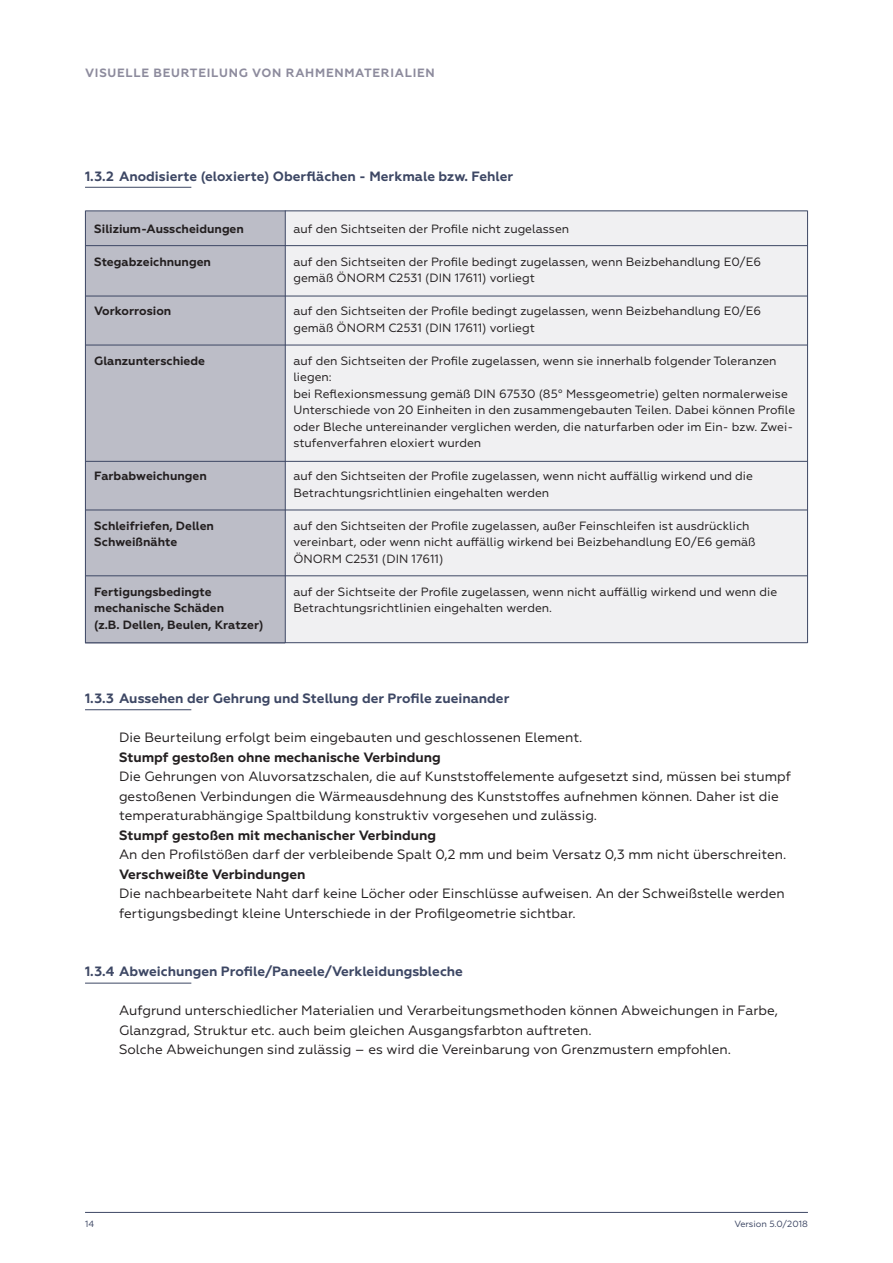
<style>
.page{position:relative;width:893px;height:1263px;background:#fff}
.page>*{position:absolute;margin:0;border:0;box-sizing:border-box;transform-origin:0 0}
.t1{font:13.5px/19.5px "Geometria";color:#231f20}
.t2{font:700 13.5px "Geometria";color:#3d4764}
.t3{font:700 13.5px "Geometria";color:#231f20}
.t4{font:12px/16.5px "Geometria";color:#231f20}
.t5{font:700 12px/16.5px "Geometria";color:#231f20}
.t6{font:700 12px "Geometria";letter-spacing:.06em;color:#8d8b9d}
.t7{font:9px "Geometria";color:#3d4764}
</style>
<div class="page">
<hr style="left:85px;top:1212px;width:723px;height:1px;background:#3d4764">
<div style="left:86px;top:211px;width:199px;height:432px;background:#bcbdc7"></div>
<div style="left:286px;top:210px;width:521px;height:433px;background:#f0f0f2"></div>
<hr style="left:85px;top:709px;width:106px;height:1px;background:#3d4764">
<hr style="left:85px;top:983px;width:106px;height:1px;background:#3d4764">
<hr style="left:85px;top:187px;width:106px;height:1px;background:#3d4764">
<hr style="left:86px;top:210px;width:721px;height:1px;background:#3d4764">
<hr style="left:86px;top:245px;width:721px;height:1px;background:#3d4764">
<hr style="left:86px;top:296px;width:721px;height:1px;background:#3d4764">
<hr style="left:86px;top:345px;width:721px;height:1px;background:#3d4764">
<hr style="left:86px;top:461px;width:721px;height:1px;background:#3d4764">
<hr style="left:86px;top:510px;width:721px;height:1px;background:#3d4764">
<hr style="left:86px;top:575px;width:721px;height:1px;background:#3d4764">
<hr style="left:86px;top:642px;width:721px;height:1px;background:#3d4764">
<hr style="left:85px;top:210px;width:1px;height:433px;background:#3d4764">
<hr style="left:285px;top:210px;width:1px;height:433px;background:#3d4764">
<hr style="left:807px;top:210px;width:1px;height:433px;background:#3d4764">
<p class="t6" style="left:85px;top:66px;width:351px">VISUELLE BEURTEILUNG VON RAHMENMATERIALIEN</p>
<p class="t2" style="left:85px;top:168px;width:430px">1.3.2 Anodisierte (eloxierte) Oberflächen - Merkmale bzw. Fehler</p>
<p class="t5" style="left:94px;top:220px;width:151px">Silizium-Ausscheidungen</p>
<p class="t5" style="left:94px;top:253px;width:118px">Stegabzeichnungen</p>
<p class="t5" style="left:94px;top:303px;width:79px">Vorkorrosion</p>
<p class="t5" style="left:94px;top:352px;width:112px">Glanzunterschiede</p>
<p class="t5" style="left:94px;top:468px;width:114px">Farbabweichungen</p>
<p class="t5" style="left:94px;top:517px;width:121px">Schleifriefen, Dellen<br>Schweißnähte</p>
<p class="t5" style="left:94px;top:583px;width:171px">Fertigungsbedingte mechanische Schäden<br>(z.B. Dellen, Beulen, Kratzer)</p>
<p class="t4" style="left:293px;top:220px;width:277px">auf den Sichtseiten der Profile nicht zugelassen</p>
<p class="t4" style="left:293px;top:253px;width:469px">auf den Sichtseiten der Profile bedingt zugelassen, wenn Beizbehandlung E0/E6 gemäß ÖNORM C2531 (DIN 17611) vorliegt</p>
<p class="t4" style="left:293px;top:303px;width:469px">auf den Sichtseiten der Profile bedingt zugelassen, wenn Beizbehandlung E0/E6 gemäß ÖNORM C2531 (DIN 17611) vorliegt</p>
<p class="t4" style="left:293px;top:352px;width:503px">auf den Sichtseiten der Profile zugelassen, wenn sie innerhalb folgender Toleranzen liegen:<br>bei Reflexionsmessung gemäß DIN 67530 (85° Messgeometrie) gelten normalerweise Unterschiede von 20 Einheiten in den zusammengebauten Teilen. Dabei können Profile oder Bleche untereinander verglichen werden, die naturfarben oder im Ein- bzw. Zwei&shy;stufenverfahren eloxiert wurden</p>
<p class="t4" style="left:293px;top:468px;width:461px">auf den Sichtseiten der Profile zugelassen, wenn nicht auffällig wirkend und die<br>Betrachtungsrichtlinien eingehalten werden</p>
<p class="t4" style="left:293px;top:517px;width:464px">auf den Sichtseiten der Profile zugelassen, außer Feinschleifen ist ausdrücklich vereinbart, oder wenn nicht auffällig wirkend bei Beizbehandlung E0/E6 gemäß<br>ÖNORM C2531 (DIN 17611)</p>
<p class="t4" style="left:293px;top:583px;width:485px">auf der Sichtseite der Profile zugelassen, wenn nicht auffällig wirkend und wenn die<br>Betrachtungsrichtlinien eingehalten werden.</p>
<p class="t2" style="left:85px;top:690px;width:426px">1.3.3 Aussehen der Gehrung und Stellung der Profile zueinander</p>
<p class="t1" style="left:119px;top:728px;width:465px">Die Beurteilung erfolgt beim eingebauten und geschlossenen Element.</p>
<p class="t3" style="left:119px;top:749px;width:323px">Stumpf gestoßen ohne mechanische Verbindung</p>
<p class="t1" style="left:119px;top:767px;width:673px">Die Gehrungen von Aluvorsatzschalen, die auf Kunststoffelemente aufgesetzt sind, müssen bei stumpf gestoßenen Verbindungen die Wärmeausdehnung des Kunststoffes aufnehmen können. Daher ist die temperaturabhängige Spaltbildung konstruktiv vorgesehen und zulässig.</p>
<p class="t3" style="left:119px;top:827px;width:319px">Stumpf gestoßen mit mechanischer Verbindung</p>
<p class="t1" style="left:119px;top:845px;width:669px">An den Profilstößen darf der verbleibende Spalt 0,2 mm und beim Versatz 0,3 mm nicht überschreiten.</p>
<p class="t3" style="left:119px;top:866px;width:188px">Verschweißte Verbindungen</p>
<p class="t1" style="left:119px;top:883px;width:667px">Die nachbearbeitete Naht darf keine Löcher oder Einschlüsse aufweisen. An der Schweißstelle werden fertigungsbedingt kleine Unterschiede in der Profilgeometrie sichtbar.</p>
<p class="t2" style="left:85px;top:963px;width:379px">1.3.4 Abweichungen Profile/Paneele/Verkleidungsbleche</p>
<p class="t1" style="left:119px;top:1000px;width:660px">Aufgrund unterschiedlicher Materialien und Verarbeitungsmethoden können Abweichungen in Farbe,<br>Glanzgrad, Struktur etc. auch beim gleichen Ausgangsfarbton auftreten.<br>Solche Abweichungen sind zulässig – es wird die Vereinbarung von Grenzmustern empfohlen.</p>
<p class="t7" style="left:85px;top:1218px;width:11px">14</p>
<p class="t7" style="left:734px;top:1218px;width:75px">Version 5.0/2018</p>
</div>
